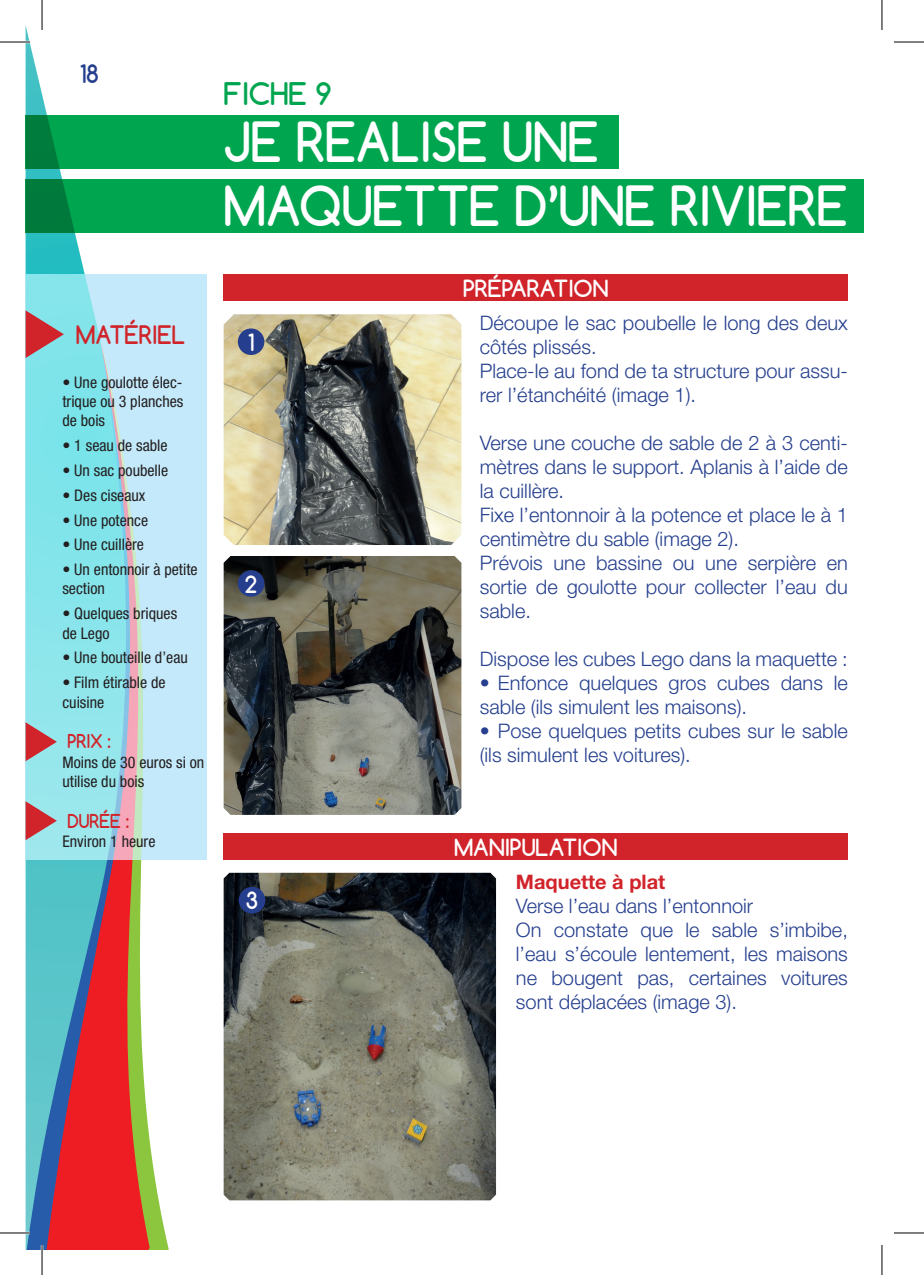
<style>
.page{position:relative;width:924px;height:1275px;background:#fff}
.page>*{position:absolute;margin:0;border:0;box-sizing:border-box;transform-origin:0 0}
.t1{font:700 52px/64px "Comfortaa";color:#fff;scale:.95 1}
.t2{font:700 29.4px "Comfortaa";color:#00a54f}
.t3{font:700 24px "Comfortaa";color:#d1232a;scale:.95 1}
.t4{font:700 24px "Comfortaa";color:#253f8e;scale:.95 1}
.t5{font:700 22.4px "Comfortaa";color:#fff}
.t6{font:700 22.2px "Comfortaa";color:#fff}
.t7{font:300 20px/24px "Helvetica Neue";color:#253f8e}
.t8{font:700 20px "Helvetica Neue";color:#d1232a}
.t9{font:700 18px "Comfortaa";color:#d1232a;scale:.95 1}
.t10{font:condensed 16px/19.2px "Helvetica Neue";color:#231f20}
</style>
<div class="page">
<div style="left:223px;top:274px;width:624px;height:26px;background:#d1232a"></div>
<div style="left:223px;top:834px;width:624px;height:26px;background:#d1232a"></div>
<img style="left:223px;top:314px;width:238px;height:231px">
<img style="left:223px;top:872px;width:273px;height:328px">
<img style="left:223px;top:556px;width:238px;height:259px">
<div style="left:238px;top:328px;width:26px;height:27px;background:#253f8e;border-radius:50%"></div>
<div style="left:238px;top:570px;width:26px;height:26px;background:#253f8e;border-radius:50%"></div>
<div style="left:238px;top:887px;width:27px;height:26px;background:#253f8e;border-radius:50%"></div>
<svg style="left:26px;top:27px;width:122px;height:1223px"></svg>
<svg style="left:27px;top:860px;width:19px;height:390px;background:#53b4c4"></svg>
<svg style="left:46px;top:860px;width:111px;height:390px;background:#b46d68"></svg>
<svg style="left:26px;top:274px;width:181px;height:586px;background:#a8e4ef"></svg>
<svg style="left:26px;top:310px;width:38px;height:48px;background:#a8858b"></svg>
<svg style="left:26px;top:722px;width:31px;height:39px"></svg>
<svg style="left:26px;top:801px;width:31px;height:39px"></svg>
<div style="left:25px;top:116px;width:592px;height:53px;background:#00a54f"></div>
<div style="left:25px;top:179px;width:838px;height:53px;background:#00a54f"></div>
<hr style="left:0;top:41px;width:30px;height:2px;background:#fff">
<hr style="left:0;top:1231px;width:30px;height:3px;background:#fff">
<hr style="left:41px;top:0;width:2px;height:30px;background:#fff">
<hr style="left:41px;top:1245px;width:2px;height:30px;background:#fff">
<hr style="left:0;top:42px;width:30px;height:1px;background:#000">
<hr style="left:893px;top:42px;width:30px;height:1px;background:#000">
<hr style="left:0;top:1232px;width:30px;height:1px;background:#000">
<hr style="left:893px;top:1232px;width:30px;height:1px;background:#000">
<hr style="left:42px;top:0;width:1px;height:30px;background:#000">
<hr style="left:42px;top:1245px;width:1px;height:30px;background:#000">
<hr style="left:881px;top:0;width:1px;height:30px;background:#000">
<hr style="left:881px;top:1245px;width:1px;height:30px;background:#000">
<p class="t4" style="left:80px;top:59px;width:21px">18</p>
<p class="t3" style="left:76px;top:319px;width:117px">MATÉRIEL</p>
<p class="t10" style="left:62px;top:372px;width:122px;text-align:justify">• Une goulotte élec&shy;trique ou 3 planches de bois</p>
<p class="t10" style="left:62px;top:435px;width:107px">• 1 seau de sable</p>
<p class="t10" style="left:62px;top:460px;width:107px">• Un sac poubelle</p>
<p class="t10" style="left:62px;top:485px;width:84px">• Des ciseaux</p>
<p class="t10" style="left:62px;top:510px;width:87px">• Une potence</p>
<p class="t10" style="left:62px;top:535px;width:83px">• Une cuillère</p>
<p class="t10" style="left:62px;top:560px;width:137px">• Un entonnoir à petite section</p>
<p class="t10" style="left:62px;top:604px;width:116px">• Quelques briques de Lego</p>
<p class="t10" style="left:62px;top:648px;width:127px">• Une bouteille d’eau</p>
<p class="t10" style="left:62px;top:673px;width:105px">• Film étirable de cuisine</p>
<p class="t9" style="left:67px;top:730px;width:47px">PRIX :</p>
<p class="t10" style="left:62px;top:752px;width:143px">Moins de 30 euros si on utilise du bois</p>
<p class="t9" style="left:67px;top:809px;width:67px">DURÉE :</p>
<p class="t10" style="left:62px;top:831px;width:94px">Environ 1 heure</p>
<h2 class="t2" style="left:223px;top:75px;width:109px">FICHE 9</h2>
<h1 class="t1" style="left:223px;top:109px;width:658px">JE REALISE UNE<br>MAQUETTE D’UNE RIVIERE</h1>
<p class="t5" style="left:248px;top:328px;width:8px">1</p>
<p class="t5" style="left:245px;top:570px;width:14px">2</p>
<p class="t5" style="left:246px;top:886px;width:14px">3</p>
<p class="t6" style="left:463px;top:274px;width:147px">PRÉPARATION</p>
<p class="t7" style="left:479px;top:310px;width:369px">Découpe le sac poubelle le long des deux côtés plissés.<br>Place-le au fond de ta structure pour assu&shy;rer l’étanchéité (image 1).</p>
<p class="t7" style="left:479px;top:430px;width:369px">Verse une couche de sable de 2 à 3 centi&shy;mètres dans le support. Aplanis à l’aide de la cuillère.<br>Fixe l’entonnoir à la potence et place le à 1 centimètre du sable (image 2).<br>Prévois une bassine ou une serpière en sortie de goulotte pour collecter l’eau du sable.</p>
<p class="t7" style="left:479px;top:646px;width:369px">Dispose les cubes Lego dans la maquette :</p>
<p class="t7" style="left:479px;top:670px;width:369px">• Enfonce quelques gros cubes dans le sable (ils simulent les maisons).</p>
<p class="t7" style="left:479px;top:718px;width:369px">• Pose quelques petits cubes sur le sable (ils simulent les voitures).</p>
<p class="t6" style="left:454px;top:833px;width:165px">MANIPULATION</p>
<p class="t8" style="left:515px;top:869px;width:151px">Maquette à plat</p>
<p class="t7" style="left:515px;top:893px;width:333px">Verse l’eau dans l’entonnoir<br>On constate que le sable s’imbibe, l’eau s’écoule lentement, les maisons ne bougent pas, certaines voitures sont déplacées (image 3).</p>
</div>
